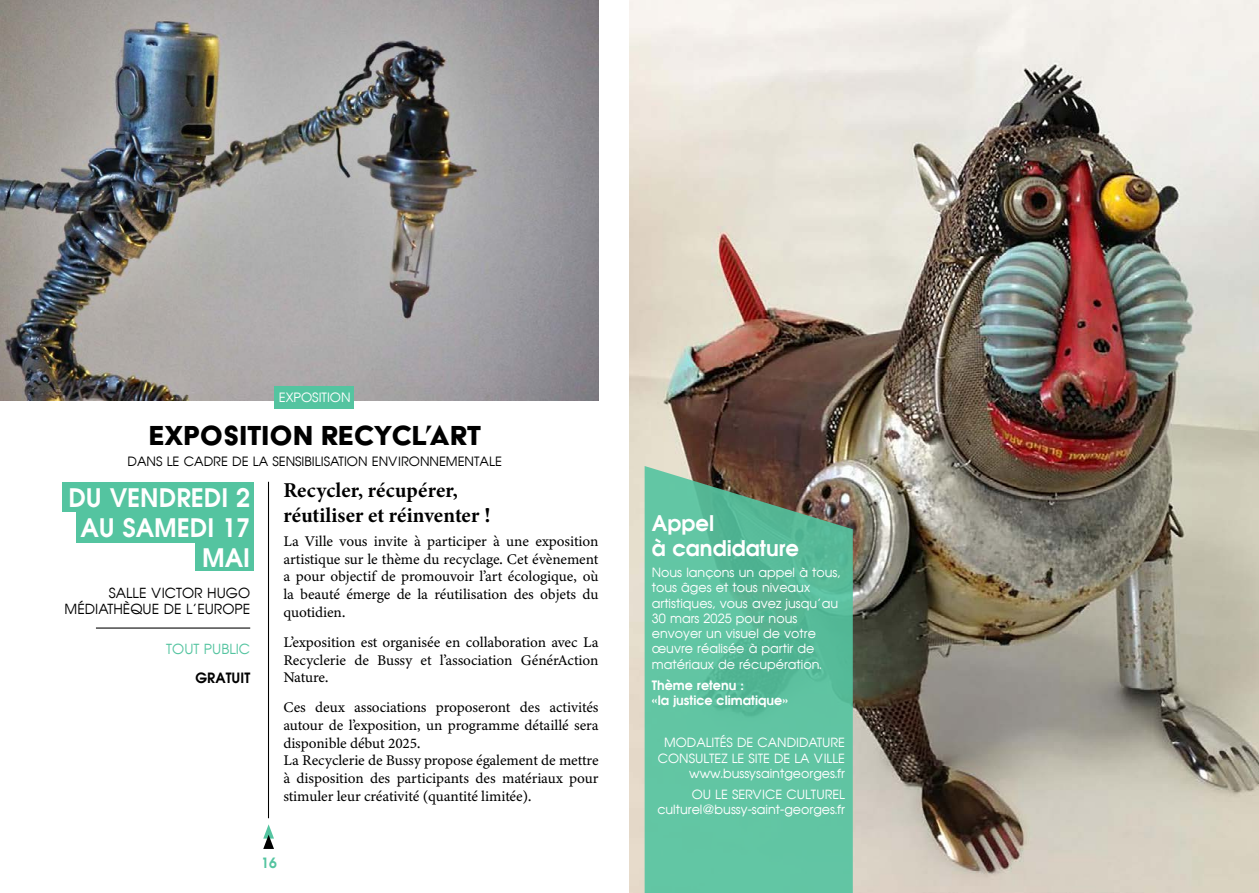
<style>
.page{position:relative;width:1259px;height:893px;background:#fff}
.page>*{position:absolute;margin:0;border:0;box-sizing:border-box;transform-origin:0 0}
.t1{font:31.65px "Acier BAT Text Solid";color:#000}
.t2{font:700 25.05px/30px "Avian";color:#fff;text-align:right}
.t3{font:21.15px/25.3px "Minion Variable Concept";letter-spacing:.005em;color:#000}
.t4{font:700 21.15px/25.3px "Avian";color:#fff}
.t5{font:14.85px/17.7px "Minion Variable Concept";letter-spacing:-.01em;color:#000;text-align:justify}
.t6{font:13.95px/16.6px "Avian";color:#000;text-align:right}
.t7{font:13.95px "Avian";color:#54c4a0}
.t8{font:700 13.95px "Avian";color:#000}
.t9{font:700 13.95px "Avian";color:#54c4a0}
.t10{font:12.9px "Avian";color:#000}
.t11{font:12.9px "Avian";color:#fff}
.t12{font:12.75px/15.3px "Avian";color:#fff;text-align:right}
.t13{font:700 12.75px/15.3px "Avian";color:#fff}
</style>
<div class="page">
<div style="left:62px;top:482px;width:192px;height:30px;background:#54c4a0"></div>
<div style="left:76px;top:512px;width:178px;height:31px;background:#54c4a0"></div>
<div style="left:195px;top:541px;width:59px;height:30px;background:#54c4a0"></div>
<img style="left:0;top:0;width:598px;height:401px">
<img style="left:630px;top:0;width:629px;height:893px">
<div style="left:274px;top:386px;width:79px;height:22px;background:#54c4a0"></div>
<hr style="left:268px;top:482px;width:1px;height:336px;background:#000">
<hr style="left:96px;top:627px;width:154px;height:2px;background:#000">
<svg style="left:263px;top:824px;width:11px;height:25px"></svg>
<svg style="left:644px;top:466px;width:209px;height:427px;background:#63ba9b"></svg>
<p class="t11" style="left:279px;top:389px;width:73px">EXPOSITION</p>
<h1 class="t1" style="left:149px;top:418px;width:334px">EXPOSITION RECYCL’ART</h1>
<p class="t10" style="left:127px;top:454px;width:376px">DANS LE CADRE DE LA SENSIBILISATION ENVIRONNEMENTALE</p>
<h2 class="t2" style="left:68px;top:482px;width:183px">DU VENDREDI 2<br>AU SAMEDI 17<br>MAI</h2>
<p class="t6" style="left:65px;top:584px;width:187px">SALLE VICTOR HUGO<br>MÉDIATHÈQUE DE L’EUROPE</p>
<p class="t7" style="left:166px;top:640px;width:85px">TOUT PUBLIC</p>
<p class="t8" style="left:196px;top:668px;width:56px">GRATUIT</p>
<h3 class="t3" style="left:283px;top:477px;width:208px">Recycler, récupérer, réutiliser et réinventer !</h3>
<p class="t5" style="left:283px;top:532px;width:317px">La Ville vous invite à participer à une exposition artistique sur le thème du recyclage. Cet évènement a pour objectif de promouvoir l’art écologique, où la beauté émerge de la réutilisation des objets du quotidien.</p>
<p class="t5" style="left:283px;top:633px;width:317px">L’exposition est organisée en collaboration avec La Recyclerie de Bussy et l’association GénérAction Nature.</p>
<p class="t5" style="left:283px;top:698px;width:317px;text-align:left">Ces deux associations proposeront des activités autour de l’exposition, un programme détaillé sera disponible début 2025.<br>La Recyclerie de Bussy propose également de mettre à disposition des participants des matériaux pour stimuler leur créativité (quantité limitée).</p>
<p class="t9" style="left:261px;top:854px;width:17px">16</p>
<h3 class="t4" style="left:652px;top:510px;width:149px">Appel<br>à candidature</h3>
<p class="t12" style="left:652px;top:565px;width:190px;text-align:left">Nous lançons un appel à tous, tous âges et tous niveaux artistiques, vous avez jusqu’au<br>30 mars 2025 pour nous envoyer un visuel de votre œuvre réalisée à partir de matériaux de récupération.</p>
<p class="t13" style="left:652px;top:677px;width:138px">Thème retenu :<br>«la justice climatique»</p>
<p class="t12" style="left:658px;top:735px;width:189px">MODALITÉS DE CANDIDATURE<br>CONSULTEZ LE SITE DE LA VILLE www.bussysaintgeorges.fr</p>
<p class="t12" style="left:657px;top:787px;width:189px">OU LE SERVICE CULTUREL culturel@bussy-saint-georges.fr</p>
</div>
